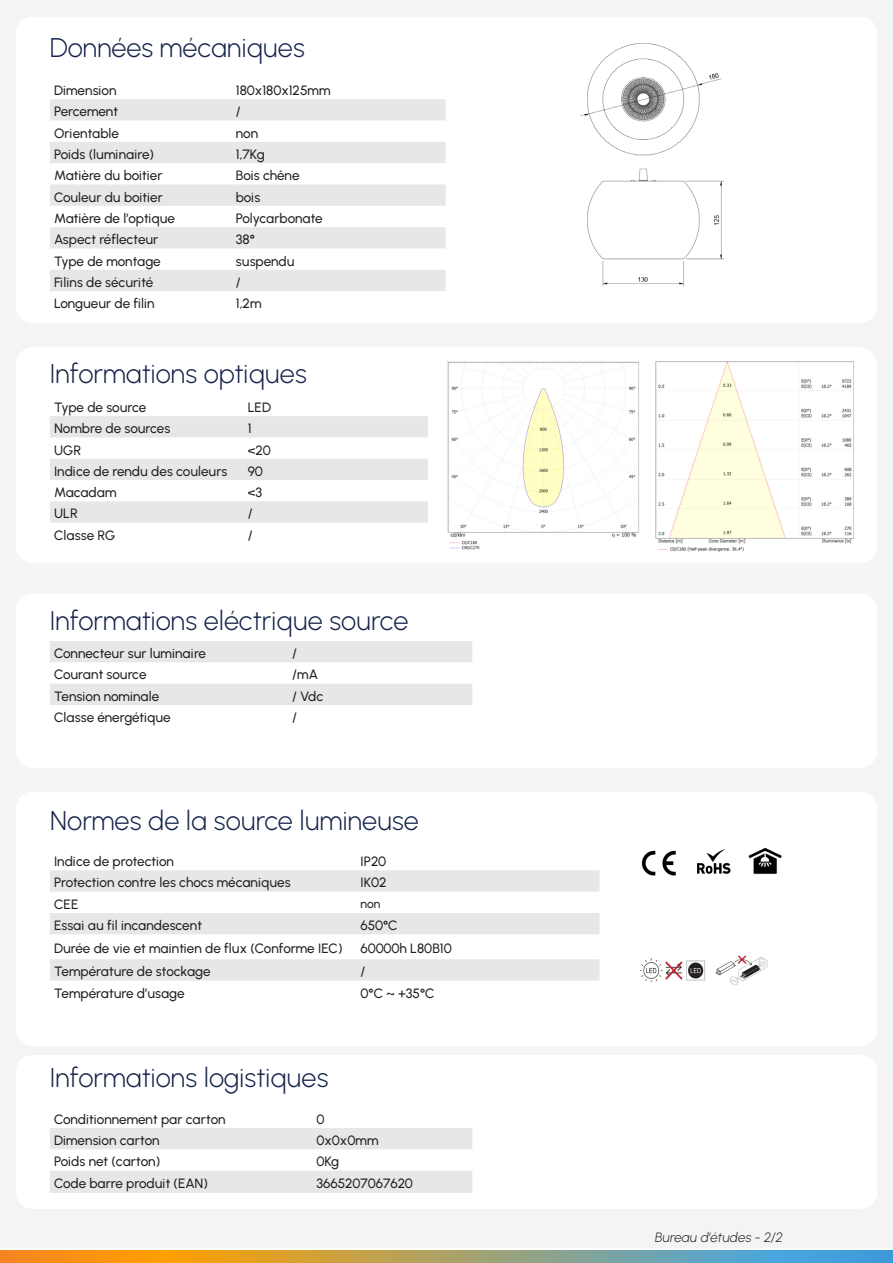
<style>
.page{position:relative;width:893px;height:1263px;background:#fff}
.page>*{position:absolute;margin:0;border:0;box-sizing:border-box;transform-origin:0 0}
.t1{font:300 27px "Urbanist";color:#15244b}
.Texte_courant{font:500 13.5px "Urbanist";letter-spacing:-.005em;color:#231f20}
.Texte_courant-2{font:italic 300 13.5px "Urbanist";color:#231f20}
.Texte_courant-3{font:500 12px "Urbanist";color:#231f20}
</style>
<div class="page">
<svg style="left:0;top:1251px;width:893px;height:12px;background:#a79e6c"></svg>
<svg style="left:50px;top:99px;width:396px;height:192px;fill:#e6e7e9"></svg>
<img style="left:580px;top:43px;width:144px;height:244px">
<svg style="left:50px;top:1128px;width:422px;height:65px"></svg>
<svg style="left:50px;top:870px;width:549px;height:110px;fill:#e6e7e9"></svg>
<img style="left:697px;top:849px;width:34px;height:25px">
<img style="left:641px;top:850px;width:35px;height:26px">
<img style="left:641px;top:959px;width:64px;height:22px">
<img style="left:715px;top:955px;width:53px;height:31px">
<img style="left:748px;top:847px;width:34px;height:28px">
<svg style="left:50px;top:416px;width:378px;height:107px"></svg>
<img style="left:447px;top:362px;width:192px;height:188px">
<img style="left:656px;top:362px;width:198px;height:190px">
<svg style="left:50px;top:641px;width:422px;height:64px"></svg>
<p class="t1" style="left:50px;top:31px;width:256px">Données mécaniques</p>
<p class="Texte_courant" style="left:54px;top:82px;width:64px">Dimension</p>
<p class="Texte_courant" style="left:236px;top:82px;width:96px">180x180x125mm</p>
<p class="Texte_courant" style="left:54px;top:103px;width:65px">Percement</p>
<p class="Texte_courant" style="left:236px;top:103px;width:6px">/</p>
<p class="Texte_courant" style="left:54px;top:125px;width:66px">Orientable</p>
<p class="Texte_courant" style="left:236px;top:125px;width:24px">non</p>
<p class="Texte_courant" style="left:54px;top:146px;width:101px">Poids (luminaire)</p>
<p class="Texte_courant" style="left:236px;top:146px;width:30px">1,7Kg</p>
<p class="Texte_courant" style="left:54px;top:167px;width:110px">Matière du boitier</p>
<p class="Texte_courant" style="left:236px;top:167px;width:65px">Bois chêne</p>
<p class="Texte_courant" style="left:54px;top:189px;width:110px">Couleur du boitier</p>
<p class="Texte_courant" style="left:236px;top:189px;width:26px">bois</p>
<p class="Texte_courant" style="left:54px;top:210px;width:122px">Matière de l’optique</p>
<p class="Texte_courant" style="left:236px;top:210px;width:88px">Polycarbonate</p>
<p class="Texte_courant" style="left:54px;top:231px;width:106px">Aspect réflecteur</p>
<p class="Texte_courant" style="left:236px;top:231px;width:21px">38°</p>
<p class="Texte_courant" style="left:54px;top:253px;width:108px">Type de montage</p>
<p class="Texte_courant" style="left:236px;top:253px;width:60px">suspendu</p>
<p class="Texte_courant" style="left:54px;top:274px;width:101px">Filins de sécurité</p>
<p class="Texte_courant" style="left:236px;top:274px;width:6px">/</p>
<p class="Texte_courant" style="left:54px;top:295px;width:102px">Longueur de filin</p>
<p class="Texte_courant" style="left:236px;top:295px;width:27px">1,2m</p>
<p class="t1" style="left:50px;top:358px;width:258px">Informations optiques</p>
<p class="Texte_courant" style="left:54px;top:399px;width:94px">Type de source</p>
<p class="Texte_courant" style="left:248px;top:399px;width:25px">LED</p>
<p class="Texte_courant" style="left:54px;top:420px;width:118px">Nombre de sources</p>
<p class="Texte_courant" style="left:248px;top:420px;width:5px">1</p>
<p class="Texte_courant" style="left:54px;top:442px;width:29px">UGR</p>
<p class="Texte_courant" style="left:248px;top:442px;width:25px">&lt;20</p>
<p class="Texte_courant" style="left:54px;top:463px;width:175px">Indice de rendu des couleurs</p>
<p class="Texte_courant" style="left:248px;top:463px;width:17px">90</p>
<p class="Texte_courant" style="left:54px;top:484px;width:64px">Macadam</p>
<p class="Texte_courant" style="left:248px;top:484px;width:16px">&lt;3</p>
<p class="Texte_courant" style="left:54px;top:506px;width:25px">ULR</p>
<p class="Texte_courant" style="left:248px;top:506px;width:6px">/</p>
<p class="Texte_courant" style="left:54px;top:527px;width:62px">Classe RG</p>
<p class="Texte_courant" style="left:248px;top:527px;width:6px">/</p>
<p class="t1" style="left:50px;top:604px;width:360px">Informations eléctrique source</p>
<p class="Texte_courant" style="left:54px;top:645px;width:153px">Connecteur sur luminaire</p>
<p class="Texte_courant" style="left:292px;top:645px;width:6px">/</p>
<p class="Texte_courant" style="left:54px;top:667px;width:94px">Courant source</p>
<p class="Texte_courant" style="left:292px;top:667px;width:27px">/mA</p>
<p class="Texte_courant" style="left:54px;top:688px;width:107px">Tension nominale</p>
<p class="Texte_courant" style="left:292px;top:688px;width:32px">/ Vdc</p>
<p class="Texte_courant" style="left:54px;top:709px;width:118px">Classe énergétique</p>
<p class="Texte_courant" style="left:292px;top:709px;width:6px">/</p>
<p class="t1" style="left:50px;top:804px;width:371px">Normes de la source lumineuse</p>
<p class="Texte_courant" style="left:54px;top:853px;width:122px">Indice de protection</p>
<p class="Texte_courant" style="left:361px;top:853px;width:27px">IP20</p>
<p class="Texte_courant" style="left:54px;top:874px;width:238px">Protection contre les chocs mécaniques</p>
<p class="Texte_courant" style="left:361px;top:874px;width:28px">IK02</p>
<p class="Texte_courant" style="left:54px;top:896px;width:26px">CEE</p>
<p class="Texte_courant-3" style="left:361px;top:897px;width:21px">non</p>
<p class="Texte_courant" style="left:54px;top:917px;width:149px">Essai au fil incandescent</p>
<p class="Texte_courant" style="left:361px;top:917px;width:39px">650°C</p>
<p class="Texte_courant" style="left:54px;top:940px;width:290px">Durée de vie et maintien de flux (Conforme IEC)</p>
<p class="Texte_courant" style="left:361px;top:940px;width:93px">60000h L80B10</p>
<p class="Texte_courant" style="left:54px;top:963px;width:158px">Température de stockage</p>
<p class="Texte_courant" style="left:361px;top:963px;width:6px">/</p>
<p class="Texte_courant" style="left:54px;top:985px;width:132px">Température d’usage</p>
<p class="Texte_courant" style="left:361px;top:985px;width:76px">0°C ~ +35°C</p>
<p class="t1" style="left:50px;top:1062px;width:280px">Informations logistiques</p>
<p class="Texte_courant" style="left:54px;top:1111px;width:173px">Conditionnement par carton</p>
<p class="Texte_courant" style="left:316px;top:1111px;width:10px">0</p>
<p class="Texte_courant" style="left:54px;top:1132px;width:107px">Dimension carton</p>
<p class="Texte_courant" style="left:316px;top:1132px;width:64px">0x0x0mm</p>
<p class="Texte_courant" style="left:54px;top:1153px;width:108px">Poids net (carton)</p>
<p class="Texte_courant" style="left:316px;top:1153px;width:24px">0Kg</p>
<p class="Texte_courant" style="left:54px;top:1175px;width:155px">Code barre produit (EAN)</p>
<p class="Texte_courant" style="left:316px;top:1175px;width:98px">3665207067620</p>
<p class="Texte_courant-2" style="left:656px;top:1229px;width:129px">Bureau d’études - 2/2</p>
</div>
